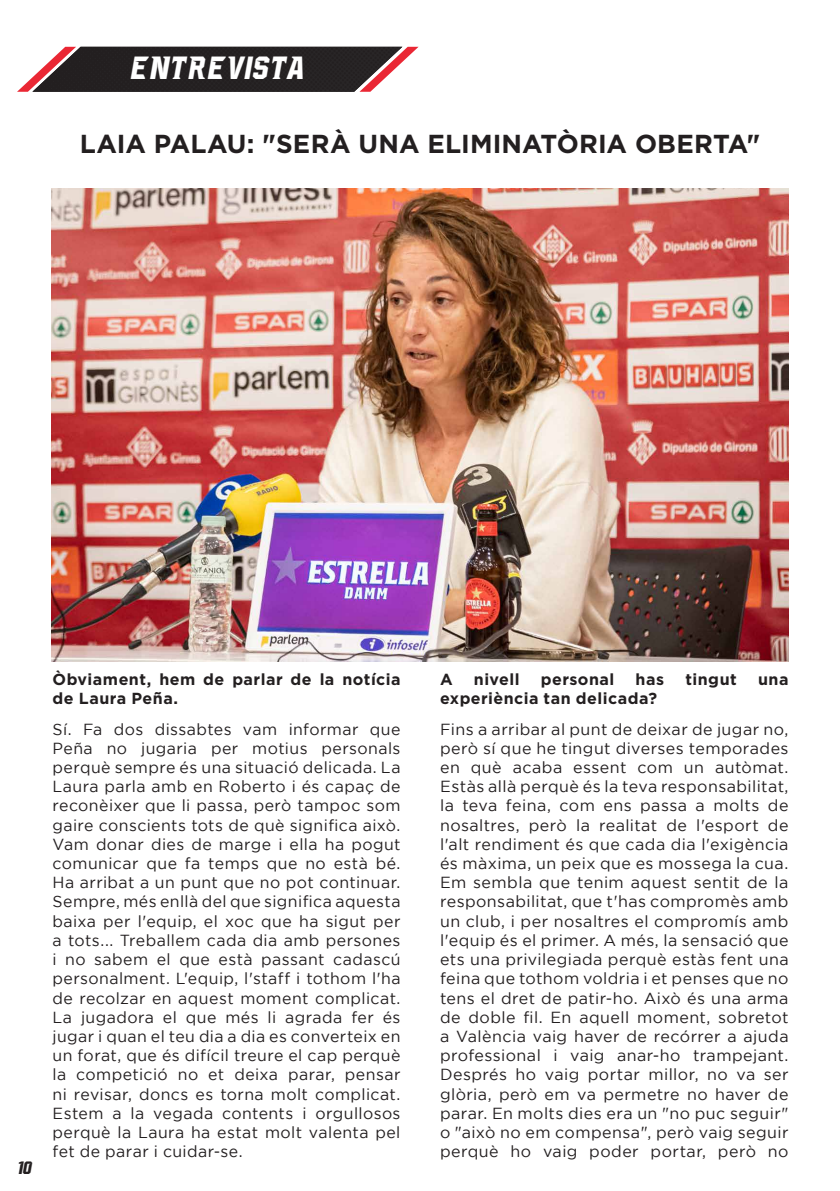
<style>
.page{position:relative;width:840px;height:1191px;background:#fff}
.page>*{position:absolute;margin:0;border:0;box-sizing:border-box;transform-origin:0 0}
.t1{font:italic 32px "NCAA Michigan St Spartans";color:#fff}
.t2{font:700 26px "Gotham";letter-spacing:.005em;color:#231f20}
.t3{font:italic 18px "NCAA Michigan St Spartans";color:#231f20}
.t4{font:16px/19.2px "Gotham";letter-spacing:.03em;color:#231f20;text-align:justify}
.t5{font:700 16px/19.2px "Gotham";letter-spacing:.03em;color:#231f20}
</style>
<div class="page">
<svg style="left:17px;top:47px;width:401px;height:45px;background:#4e4143"></svg>
<img style="left:52px;top:188px;width:736px;height:474px">
<h1 class="t1" style="left:131px;top:56px;width:180px">ENTREVISTA</h1>
<h2 class="t2" style="left:80px;top:126px;width:681px">LAIA PALAU: "SERÀ UNA ELIMINATÒRIA OBERTA"</h2>
<p class="t3" style="left:17px;top:1161px;width:19px">10</p>
<p class="t5" style="left:52px;top:669px;width:349px">Òbviament, hem de parlar de la notícia de Laura Peña.</p>
<p class="t4" style="left:52px;top:719px;width:349px">Sí. Fa dos dissabtes vam informar que Peña no jugaria per motius personals perquè sempre és una situació delicada. La Laura parla amb en Roberto i és capaç de reconèixer que li passa, però tampoc som gaire conscients tots de què significa això.<br>Vam donar dies de marge i ella ha pogut comunicar que fa temps que no està bé.<br>Ha arribat a un punt que no pot continuar.<br>Sempre, més enllà del que significa aquesta baixa per l'equip, el xoc que ha sigut per a tots... Treballem cada dia amb persones i no sabem el que està passant cadascú personalment. L'equip, l'staff i tothom l'ha de recolzar en aquest moment complicat.<br>La jugadora el que més li agrada fer és jugar i quan el teu dia a dia es converteix en un forat, que és difícil treure el cap perquè la competició no et deixa parar, pensar ni revisar, doncs es torna molt complicat.<br>Estem a la vegada contents i orgullosos perquè la Laura ha estat molt valenta pel fet de parar i cuidar-se.</p>
<p class="t5" style="left:440px;top:669px;width:14px">A</p>
<p class="t5" style="left:473px;top:669px;width:47px">nivell</p>
<p class="t5" style="left:540px;top:669px;width:75px">personal</p>
<p class="t5" style="left:635px;top:669px;width:30px">has</p>
<p class="t5" style="left:685px;top:669px;width:53px">tingut</p>
<p class="t5" style="left:757px;top:669px;width:32px">una</p>
<p class="t5" style="left:440px;top:688px;width:218px">experiència tan delicada?</p>
<p class="t4" style="left:440px;top:719px;width:350px">Fins a arribar al punt de deixar de jugar no, però sí que he tingut diverses temporades en què acaba essent com un autòmat.<br>Estàs allà perquè és la teva responsabilitat, la teva feina, com ens passa a molts de nosaltres, però la realitat de l'esport de l'alt rendiment és que cada dia l'exigència és màxima, un peix que es mossega la cua.<br>Em sembla que tenim aquest sentit de la responsabilitat, que t'has compromès amb un club, i per nosaltres el compromís amb l'equip és el primer. A més, la sensació que ets una privilegiada perquè estàs fent una feina que tothom voldria i et penses que no tens el dret de patir-ho. Això és una arma de doble fil. En aquell moment, sobretot a València vaig haver de recórrer a ajuda professional i vaig anar-ho trampejant.<br>Després ho vaig portar millor, no va ser glòria, però em va permetre no haver de parar. En molts dies era un "no puc seguir" o "això no em compensa", però vaig seguir perquè ho vaig poder portar, però no</p>
</div>
